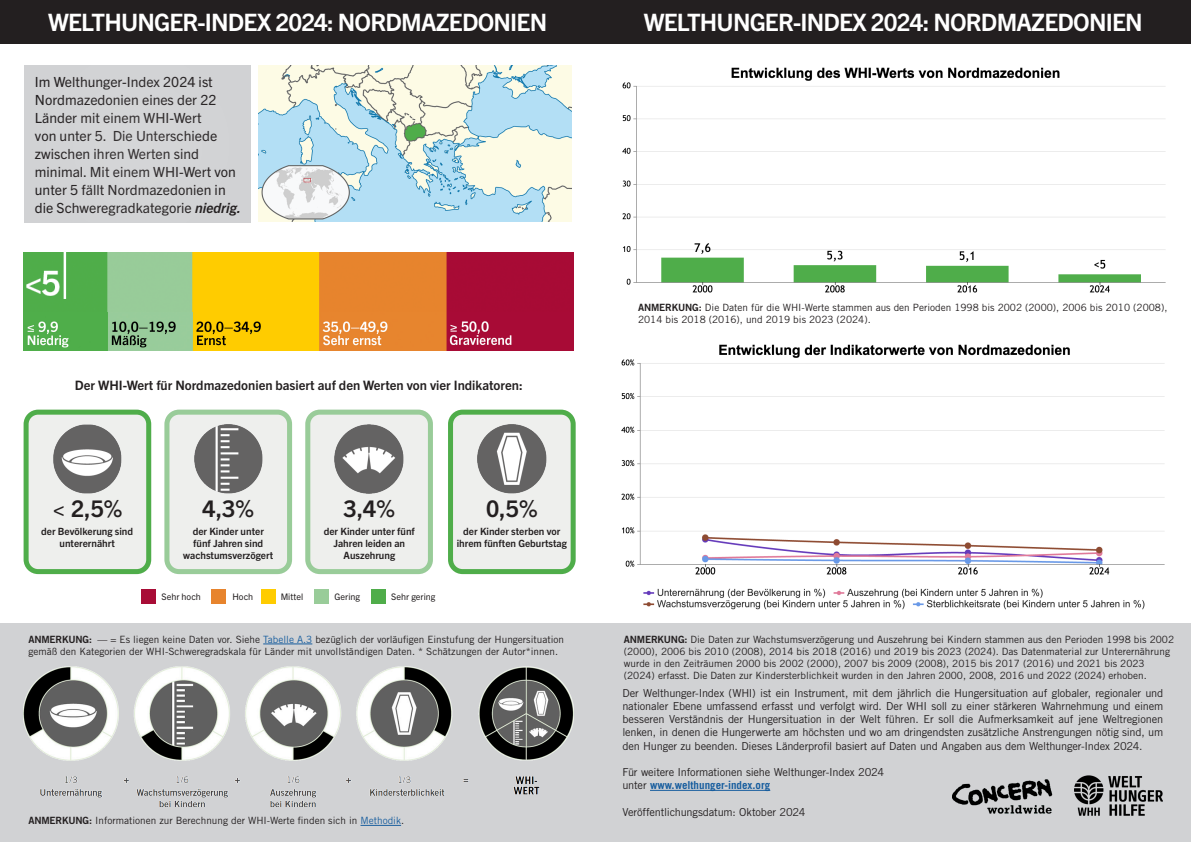
<style>
.page{position:relative;width:1191px;height:842px;background:#fff}
.page>*{position:absolute;margin:0;border:0;box-sizing:border-box;transform-origin:0 0}
.t1{font:700 24px "Trade Gothic Next LT Pro";letter-spacing:-.035em;color:#fff}
.t2{font:700 23px "Trade Gothic Next LT Pro";color:#231f20}
.t3{font:14px/18px "Trade Gothic Next LT Pro";color:#231f20}
.t4{font:700 13px "Trade Gothic Next LT Pro";color:#231f20}
.t5{font:11px/13.2px "Trade Gothic LT Std";letter-spacing:-.015em;color:#231f20;text-align:justify}
.t6{font:10px/12px "Trade Gothic LT Std";color:#231f20}
.t7{font:700 10px/12px "Trade Gothic Next LT Pro";color:#231f20;text-align:center}
.t8{font:9px "Trade Gothic Next LT Pro";color:#231f20}
.s1{font-weight:700;font-style:italic}
.s2{font-family:"Trade Gothic LT Std Bd 2"}
.s3{font-weight:700}
.s4{color:#175d9e}
.s5{font-weight:700;color:#175d9e}
</style>
<div class="page">
<div style="left:0;top:0;width:1191px;height:44px;background:#231f20"></div>
<div style="left:0;top:624px;width:1191px;height:218px;background:#d1d2d4"></div>
<hr style="left:650px;top:790px;width:120px;height:1px;background:#175d9e">
<img style="left:952px;top:779px;width:101px;height:35px">
<img style="left:1074px;top:775px;width:88px;height:41px">
<hr style="left:360px;top:825px;width:41px;height:1px;background:#175d9e">
<img style="left:24px;top:666px;width:550px;height:140px">
<hr style="left:263px;top:644px;width:49px;height:1px;background:#175d9e">
<div style="left:141px;top:590px;width:15px;height:14px;background:#a80c36"></div>
<div style="left:211px;top:590px;width:14px;height:14px;background:#e7842d"></div>
<div style="left:261px;top:590px;width:14px;height:14px;background:#fc0"></div>
<div style="left:314px;top:590px;width:14px;height:14px;background:#9c9"></div>
<div style="left:372px;top:590px;width:14px;height:14px;background:#4fad4a"></div>
<img style="left:621px;top:344px;width:544px;height:266px">
<img style="left:622px;top:67px;width:544px;height:226px">
<img style="left:24px;top:312px;width:550px;height:39px">
<div style="left:26px;top:412px;width:123px;height:160px;background:#eeefed;border-radius:12px"></div>
<img style="left:53px;top:425px;width:69px;height:68px">
<div style="left:167px;top:412px;width:122px;height:160px;background:#eeefed;border-radius:12px"></div>
<img style="left:194px;top:425px;width:68px;height:68px">
<div style="left:308px;top:412px;width:122px;height:160px;background:#eeefed;border-radius:12px"></div>
<img style="left:335px;top:425px;width:68px;height:68px">
<div style="left:450px;top:412px;width:123px;height:160px;background:#eeefed;border-radius:12px"></div>
<img style="left:477px;top:425px;width:69px;height:68px">
<img style="left:24px;top:252px;width:550px;height:60px">
<img style="left:259px;top:65px;width:313px;height:157px">
<div style="left:24px;top:65px;width:226px;height:158px;background:#d1d2d4"></div>
<div style="left:24px;top:410px;width:127px;height:164px;border:5px solid #4fad4a;border-radius:12px"></div>
<div style="left:164px;top:410px;width:128px;height:164px;border:5px solid #9c9;border-radius:12px"></div>
<div style="left:305px;top:410px;width:128px;height:164px;border:5px solid #9c9;border-radius:12px"></div>
<div style="left:448px;top:410px;width:127px;height:164px;border:5px solid #4fad4a;border-radius:12px"></div>
<h1 class="t1" style="left:48px;top:6px;width:500px">WELTHUNGER-INDEX 2024: NORDMAZEDONIEN</h1>
<p class="t3" style="left:35px;top:72px;width:207px">Im Welthunger-Index 2024 ist<br>Nordmazedonien eines der 22<br>Länder mit einem WHI-Wert<br>von unter 5. Die Unterschiede zwischen ihren Werten sind minimal. Mit einem WHI-Wert von unter 5 fällt Nordmazedonien in die Schweregradkategorie <span class="s1">niedrig.</span></p>
<h3 class="t4" style="left:75px;top:376px;width:449px">Der WHI-Wert für Nordmazedonien basiert auf den Werten von vier Indikatoren:</h3>
<h2 class="t2" style="left:52px;top:492px;width:71px">&lt; 2,5%</h2>
<h2 class="t2" style="left:202px;top:492px;width:53px">4,3%</h2>
<h2 class="t2" style="left:343px;top:492px;width:53px">3,4%</h2>
<h2 class="t2" style="left:486px;top:492px;width:53px">0,5%</h2>
<p class="t7" style="left:41px;top:525px;width:93px">der Bevölkerung sind unterernährt</p>
<p class="t7" style="left:183px;top:525px;width:91px">der Kinder unter fünf Jahren sind wachstumsverzögert</p>
<p class="t7" style="left:324px;top:525px;width:93px">der Kinder unter fünf<br>Jahren leiden an<br>Auszehrung</p>
<p class="t7" style="left:457px;top:525px;width:112px">der Kinder sterben vor ihrem fünften Geburtstag</p>
<p class="t8" style="left:162px;top:591px;width:41px">Sehr hoch</p>
<p class="t8" style="left:232px;top:591px;width:22px">Hoch</p>
<p class="t8" style="left:281px;top:591px;width:24px">Mittel</p>
<p class="t8" style="left:334px;top:591px;width:27px">Gering</p>
<p class="t8" style="left:391px;top:591px;width:46px">Sehr gering</p>
<h1 class="t1" style="left:644px;top:6px;width:500px">WELTHUNGER-INDEX 2024: NORDMAZEDONIEN</h1>
<p class="t6" style="left:638px;top:302px;width:531px"><span class="s2">ANMERKUNG:</span> Die Daten für die WHI-Werte stammen aus den Perioden 1998 bis 2002 (2000), 2006 bis 2010 (2008),<br>2014 bis 2018 (2016), und 2019 bis 2023 (2024).</p>
<p class="t6" style="left:28px;top:633px;width:537px"><span class="s2">ANMERKUNG</span><span class="s3">:</span> — = Es liegen keine Daten vor. Siehe <span class="s4">Tabelle A.3</span> bezüglich der vorläufigen Einstufung der Hungersituation gemäß den Kategorien der WHI-Schweregradskala für Länder mit unvollständigen Daten. * Schätzungen der Autor*innen.</p>
<p class="t6" style="left:624px;top:633px;width:552px"><span class="s2">ANMERKUNG:</span> Die Daten zur Wachstumsverzögerung und Auszehrung bei Kindern stammen aus den Perioden 1998 bis 2002 (2000), 2006 bis 2010 (2008), 2014 bis 2018 (2016) und 2019 bis 2023 (2024). Das Datenmaterial zur Unterernährung wurde in den Zeiträumen 2000 bis 2002 (2000), 2007 bis 2009 (2008), 2015 bis 2017 (2016) und 2021 bis 2023 (2024) erfasst. Die Daten zur Kindersterblichkeit wurden in den Jahren 2000, 2008, 2016 und 2022 (2024) erhoben.</p>
<p class="t6" style="left:28px;top:815px;width:377px"><span class="s2">ANMERKUNG:</span> Informationen zur Berechnung der WHI-Werte finden sich in <span class="s4">Methodik</span>.</p>
<p class="t5" style="left:622px;top:686px;width:542px">Der Welthunger-Index (WHI) ist ein Instrument, mit dem jährlich die Hungersituation auf globaler, regionaler und nationaler Ebene umfassend erfasst und verfolgt wird. Der WHI soll zu einer stärkeren Wahrnehmung und einem besseren Verständnis der Hungersituation in der Welt führen. Er soll die Aufmerksamkeit auf jene Weltregionen lenken, in denen die Hungerwerte am höchsten und wo am dringendsten zusätzliche Anstrengungen nötig sind, um den Hunger zu beenden. Dieses Länderprofil basiert auf Daten und Angaben aus dem Welthunger-Index 2024.</p>
<p class="t5" style="left:622px;top:765px;width:263px">Für weitere Informationen siehe Welthunger-Index 2024 unter <span class="s5">www.welthunger-index.org</span></p>
<p class="t5" style="left:622px;top:805px;width:185px">Veröffentlichungsdatum: Oktober 2024</p>
</div>
